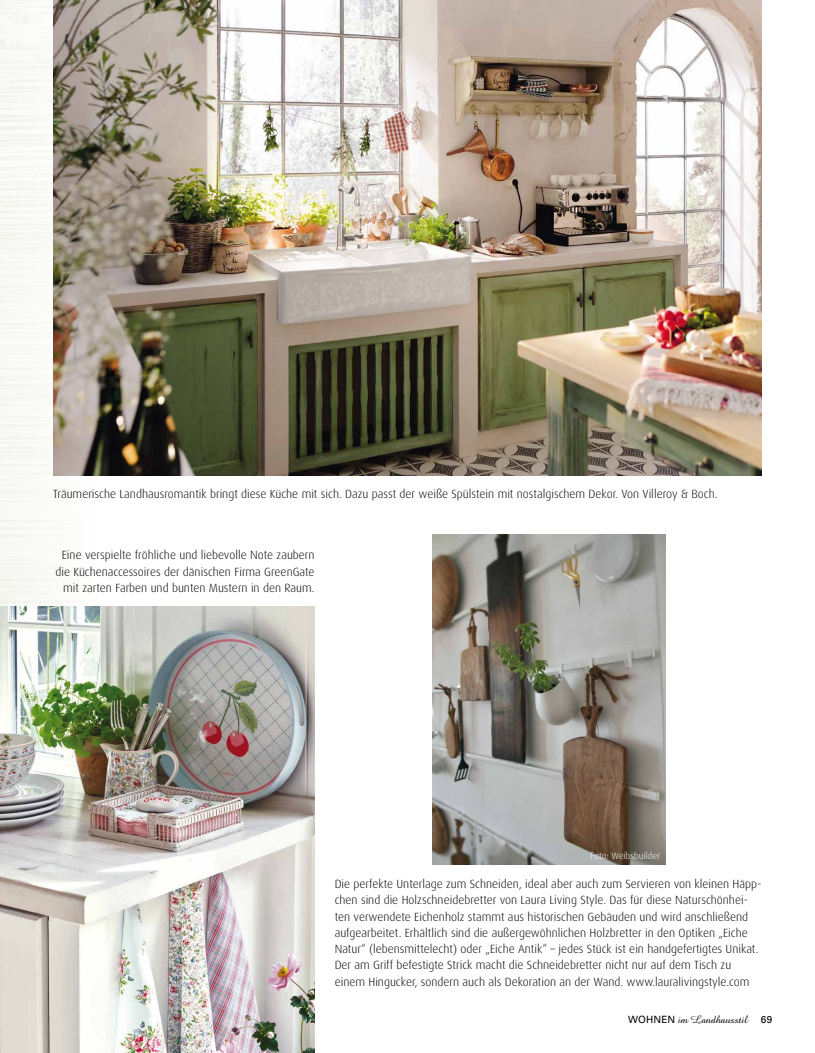
<style>
.page{position:relative;width:815px;height:1053px;background:#fff}
.page>*{position:absolute;margin:0;border:0;box-sizing:border-box;transform-origin:0 0}
.t1{font:300 11.88px/16.2px "Dax";color:#000}
.t2{font:11.25px "Amazone BT";color:#000}
.t3{font:300 9.38px "Dax";color:#fff}
.s1{font-family:"Univers";font-size:10px}
</style>
<div class="page">
<img style="left:0;top:0;width:96px;height:606px">
<img style="left:53px;top:0;width:709px;height:475px">
<img style="left:432px;top:534px;width:233px;height:330px">
<img style="left:0;top:606px;width:315px;height:446px">
<p class="t1" style="left:53px;top:486px;width:666px">Träumerische Landhausromantik bringt diese Küche mit sich. Dazu passt der weiße Spülstein mit nostalgischem Dekor. Von Villeroy &amp; Boch.</p>
<p class="t1" style="left:55px;top:547px;width:261px;text-align:right">Eine verspielte fröhliche und liebevolle Note zaubern die Küchenaccessoires der dänischen Firma GreenGate mit zarten Farben und bunten Mustern in den Raum.</p>
<p class="t3" style="left:590px;top:850px;width:71px">Foto: Weibsbuilder</p>
<p class="t1" style="left:335px;top:875px;width:428px">Die perfekte Unterlage zum Schneiden, ideal aber auch zum Servieren von kleinen Häpp&shy;chen sind die Holzschneidebretter von Laura Living Style. Das für diese Naturschönhei&shy;ten verwendete Eichenholz stammt aus historischen Gebäuden und wird anschließend aufgearbeitet. Erhältlich sind die außergewöhnlichen Holzbretter in den Optiken „Eiche Natur“ (lebensmittelecht) oder „Eiche Antik“ – jedes Stück ist ein handgefertigtes Unikat.<br>Der am Griff befestigte Strick macht die Schneidebretter nicht nur auf dem Tisch zu einem Hingucker, sondern auch als Dekoration an der Wand. www.lauralivingstyle.com</p>
<p class="t2" style="left:628px;top:1012px;width:146px"><span class="s1">WOHNEN</span> im Landhausstil <span class="s1">69</span></p>
</div>
